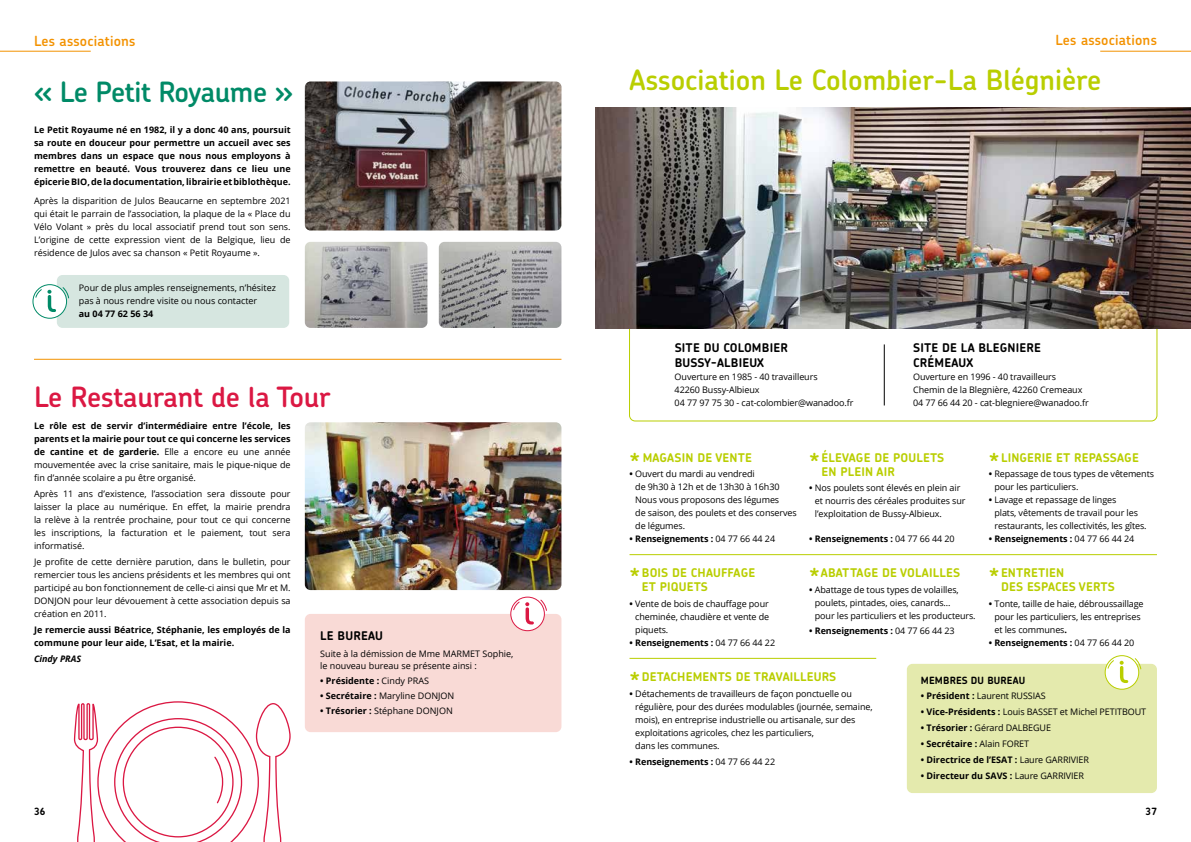
<style>
.page{position:relative;width:1191px;height:842px;background:#fff}
.page>*{position:absolute;margin:0;border:0;box-sizing:border-box;transform-origin:0 0}
.t1{font:600 28px "Chevin Pro";color:#b9ce00}
.t2{font:600 28px "Chevin Pro";letter-spacing:-.01em;color:#db1843}
.t3{font:600 28px "Chevin Pro";letter-spacing:-.02em;color:#008a67}
.t4{font:600 14px "Chevin Pro";letter-spacing:.015em;color:#f39200}
.t5{font:700 12px/14px "Chevin Pro";letter-spacing:.015em;color:#b9ce00}
.t6{font:700 12px/15px "Chevin Pro";letter-spacing:.015em;color:#000}
.t7{font:700 10px "Chevin Pro";letter-spacing:.015em;color:#000}
.t8{font:9px/13px "Open Sans";letter-spacing:-.01em;color:#000}
.t9{font:700 9px/13px "Open Sans";color:#000;text-align:justify}
.t10{font:italic 700 9px "Open Sans";color:#000}
.s1{font-weight:400}
.s2{font-weight:700}
.s3{font-size:22px}
</style>
<div class="page">
<img style="left:305px;top:422px;width:256px;height:168px">
<div style="left:57px;top:275px;width:232px;height:53px;background:#d6e6e0;border-radius:6px"></div>
<div style="left:33px;top:285px;width:34px;height:33px;background:#fff;border-radius:50%"></div>
<div style="left:33px;top:284px;width:34px;height:35px;border:1px solid #008a67;border-radius:50%"></div>
<svg style="left:62px;top:287px;width:7px;height:12px"></svg>
<svg style="left:35px;top:289px;width:21px;height:23px"></svg>
<div style="left:305px;top:614px;width:256px;height:118px;background:#f9dad6;border-radius:6px"></div>
<div style="left:511px;top:597px;width:33px;height:34px;background:#fff;border-radius:50%"></div>
<div style="left:510px;top:597px;width:35px;height:34px;border:1px solid #db1843;border-radius:50%"></div>
<svg style="left:540px;top:599px;width:7px;height:12px"></svg>
<svg style="left:513px;top:601px;width:21px;height:23px"></svg>
<svg style="left:74px;top:701px;width:217px;height:141px"></svg>
<hr style="left:1100px;top:51px;width:91px;height:1px;background:#f39200">
<hr style="left:0;top:51px;width:91px;height:1px;background:#f39200">
<img style="left:305px;top:81px;width:256px;height:149px">
<img style="left:305px;top:242px;width:122px;height:86px">
<img style="left:439px;top:242px;width:122px;height:86px">
<hr style="left:34px;top:359px;width:527px;height:1px;background:#f39200">
<div style="left:907px;top:664px;width:250px;height:129px;background:#e4eaad;border-radius:6px"></div>
<div style="left:629px;top:291px;width:528px;height:130px;border:1px solid #b9ce00;border-radius:6px"></div>
<div style="left:1105px;top:656px;width:33px;height:33px;background:#fff;border-radius:50%"></div>
<div style="left:1104px;top:655px;width:35px;height:35px;border:1px solid #b9ce00;border-radius:50%"></div>
<svg style="left:1134px;top:658px;width:7px;height:12px"></svg>
<svg style="left:1107px;top:660px;width:21px;height:23px"></svg>
<img style="left:595px;top:108px;width:596px;height:221px">
<hr style="left:629px;top:554px;width:528px;height:1px;background:#b9ce00">
<hr style="left:884px;top:344px;width:1px;height:61px;background:#000">
<hr style="left:629px;top:658px;width:247px;height:1px;background:#b9ce00">
<h2 class="t4" style="left:34px;top:31px;width:103px">Les associations</h2>
<h2 class="t4" style="left:1055px;top:30px;width:103px">Les associations</h2>
<h1 class="t1" style="left:629px;top:61px;width:473px">Association Le Colombier-La Blégnière</h1>
<h1 class="t3" style="left:34px;top:74px;width:260px">« Le Petit Royaume »</h1>
<p class="t9" style="left:34px;top:123px;width:258px">Le Petit Royaume né en 1982, il y a donc 40 ans, poursuit sa route en douceur pour permettre un accueil avec ses membres dans un espace que nous nous employons à remettre en beauté. Vous trouverez dans ce lieu une épicerie BIO, de la documentation, librairie et biblothèque.</p>
<p class="t8" style="left:34px;top:194px;width:258px;text-align:justify">Après la disparition de Julos Beaucarne en septembre 2021 qui était le parrain de l’association, la plaque de la « Place du Vélo Volant » près du local associatif prend tout son sens.<br>L’origine de cette expression vient de la Belgique, lieu de résidence de Julos avec sa chanson « Petit Royaume ».</p>
<p class="t8" style="left:79px;top:281px;width:199px">Pour de plus amples renseignements, n’hésitez pas à nous rendre visite ou nous contacter</p>
<p class="t9" style="left:79px;top:307px;width:76px">au 04 77 62 56 34</p>
<h1 class="t2" style="left:34px;top:378px;width:298px">Le Restaurant de la Tour</h1>
<p class="t9" style="left:34px;top:419px;width:258px">Le rôle est de servir d’intermédiaire entre l’école, les parents et la mairie pour tout ce qui concerne les services de cantine et de garderie. <span class="s1">Elle a encore eu une année mouvementée avec la crise sanitaire, mais le pique-nique de fin d’année scolaire a pu être organisé.</span></p>
<p class="t8" style="left:34px;top:487px;width:258px;text-align:justify">Après 11 ans d’existence, l’association sera dissoute pour laisser la place au numérique. En effet, la mairie prendra la relève à la rentrée prochaine, pour tout ce qui concerne les inscriptions, la facturation et le paiement, tout sera informatisé.</p>
<p class="t8" style="left:34px;top:555px;width:258px;text-align:justify">Je profite de cette dernière parution, dans le bulletin, pour remercier tous les anciens présidents et les membres qui ont participé au bon fonctionnement de celle-ci ainsi que Mr et M.<br>DONJON pour leur dévouement à cette association depuis sa création en 2011.</p>
<p class="t9" style="left:34px;top:623px;width:258px">Je remercie aussi Béatrice, Stéphanie, les employés de la commune pour leur aide, L’Esat, et la mairie.</p>
<p class="t10" style="left:34px;top:652px;width:49px">Cindy PRAS</p>
<h3 class="t6" style="left:320px;top:628px;width:64px">LE BUREAU</h3>
<p class="t8" style="left:320px;top:648px;width:195px;line-height:12px">Suite à la démission de Mme MARMET Sophie, le nouveau bureau se présente ainsi :</p>
<p class="t9" style="left:320px;top:674px;width:110px">• Présidente : <span class="s1">Cindy PRAS</span></p>
<p class="t8" style="left:320px;top:689px;width:136px"><span class="s2">• Secrétaire :</span> Maryline DONJON</p>
<p class="t8" style="left:320px;top:704px;width:134px"><span class="s2">• Trésorier :</span> Stéphane DONJON</p>
<h3 class="t6" style="left:674px;top:340px;width:115px">SITE DU COLOMBIER<br>BUSSY-ALBIEUX</h3>
<p class="t8" style="left:674px;top:370px;width:180px">Ouverture en 1985 - 40 travailleurs<br>42260 Bussy-Albieux<br>04 77 97 75 30 - cat-colombier@wanadoo.fr</p>
<h3 class="t6" style="left:913px;top:340px;width:129px">SITE DE LA BLEGNIERE<br>CRÉMEAUX</h3>
<p class="t8" style="left:913px;top:370px;width:177px">Ouverture en 1996 - 40 travailleurs<br>Chemin de la Blegnière, 42260 Cremeaux<br>04 77 66 44 20 - cat-blegniere@wanadoo.fr</p>
<h3 class="t5" style="left:629px;top:450px;width:124px"><span class="s3">*</span> MAGASIN DE VENTE</h3>
<p class="t8" style="left:635px;top:467px;width:163px;text-indent:-6px"><span class="s2">•</span> Ouvert du mardi au vendredi<br>de 9h30 à 12h et de 13h30 à 16h30<br>Nous vous proposons des légumes<br>de saison, des poulets et des conserves de légumes.</p>
<p class="t9" style="left:629px;top:532px;width:147px">• Renseignements : <span class="s1">04 77 66 44 24</span></p>
<h3 class="t5" style="left:642px;top:565px;width:115px;text-indent:-12px"><span class="s3">*</span> BOIS DE CHAUFFAGE<br>ET PIQUETS</h3>
<p class="t8" style="left:635px;top:597px;width:136px;text-align:justify;text-indent:-6px"><span class="s2">•</span> Vente de bois de chauffage pour cheminée, chaudière et vente de piquets.</p>
<p class="t9" style="left:629px;top:636px;width:147px">• Renseignements : <span class="s1">04 77 66 44 22</span></p>
<h3 class="t5" style="left:821px;top:450px;width:124px;text-indent:-12px"><span class="s3">*</span> ÉLEVAGE DE POULETS<br>EN PLEIN AIR</h3>
<p class="t8" style="left:815px;top:481px;width:152px;text-indent:-6px"><span class="s2">•</span> Nos poulets sont élevés en plein air et nourris des céréales produites sur l’exploitation de Bussy-Albieux.</p>
<p class="t9" style="left:809px;top:532px;width:147px">• Renseignements : <span class="s1">04 77 66 44 20</span></p>
<h3 class="t5" style="left:809px;top:565px;width:152px"><span class="s3">*</span>ABATTAGE DE VOLAILLES</h3>
<p class="t8" style="left:815px;top:583px;width:162px;text-indent:-6px"><span class="s2">•</span> Abattage de tous types de volailles, poulets, pintades, oies, canards...<br>pour les particuliers et les producteurs.</p>
<p class="t9" style="left:809px;top:624px;width:147px">• Renseignements : <span class="s1">04 77 66 44 23</span></p>
<h3 class="t5" style="left:988px;top:450px;width:152px"><span class="s3">*</span>LINGERIE ET REPASSAGE</h3>
<p class="t8" style="left:994px;top:467px;width:161px;text-indent:-6px"><span class="s2">•</span> Repassage de tous types de vêtements pour les particuliers.</p>
<p class="t8" style="left:994px;top:493px;width:154px;text-indent:-6px"><span class="s2">•</span> Lavage et repassage de linges<br>plats, vêtements de travail pour les restaurants, les collectivités, les gîtes.</p>
<p class="t9" style="left:988px;top:532px;width:147px">• Renseignements : <span class="s1">04 77 66 44 24</span></p>
<h3 class="t5" style="left:1001px;top:565px;width:115px;text-indent:-12px"><span class="s3">*</span> ENTRETIEN<br>DES ESPACES VERTS</h3>
<p class="t8" style="left:994px;top:597px;width:151px;text-indent:-6px"><span class="s2">•</span> Tonte, taille de haie, débroussaillage pour les particuliers, les entreprises et les communes<span class="s2">.</span></p>
<p class="t9" style="left:988px;top:636px;width:147px">• Renseignements : <span class="s1">04 77 66 44 20</span></p>
<h3 class="t5" style="left:629px;top:670px;width:208px"><span class="s3">*</span> DETACHEMENTS DE TRAVAILLEURS</h3>
<p class="t8" style="left:635px;top:687px;width:239px;text-indent:-6px"><span class="s2">•</span> Détachements de travailleurs de façon ponctuelle ou régulière, pour des durées modulables (journée, semaine, mois), en entreprise industrielle ou artisanale, sur des exploitations agricoles, chez les particuliers,<br>dans les communes.</p>
<p class="t9" style="left:629px;top:755px;width:147px">• Renseignements : <span class="s1">04 77 66 44 22</span></p>
<p class="t7" style="left:921px;top:673px;width:106px">MEMBRES DU BUREAU</p>
<p class="t8" style="left:921px;top:689px;width:126px"><span class="s2">• Président :</span> Laurent RUSSIAS</p>
<p class="t8" style="left:921px;top:705px;width:227px"><span class="s2">• Vice-Présidents :</span> Louis BASSET et Michel PETITBOUT</p>
<p class="t8" style="left:921px;top:721px;width:132px"><span class="s2">• Trésorier :</span> Gérard DALBEGUE</p>
<p class="t9" style="left:921px;top:737px;width:110px">• Secrétaire : <span class="s1">Alain FORET</span></p>
<p class="t9" style="left:921px;top:753px;width:170px">• Directrice de l’ESAT : <span class="s1">Laure GARRIVIER</span></p>
<p class="t9" style="left:921px;top:769px;width:165px">• Directeur du SAVS : <span class="s1">Laure GARRIVIER</span></p>
<p class="t7" style="left:34px;top:805px;width:13px">36</p>
<p class="t7" style="left:1145px;top:805px;width:13px">37</p>
</div>
